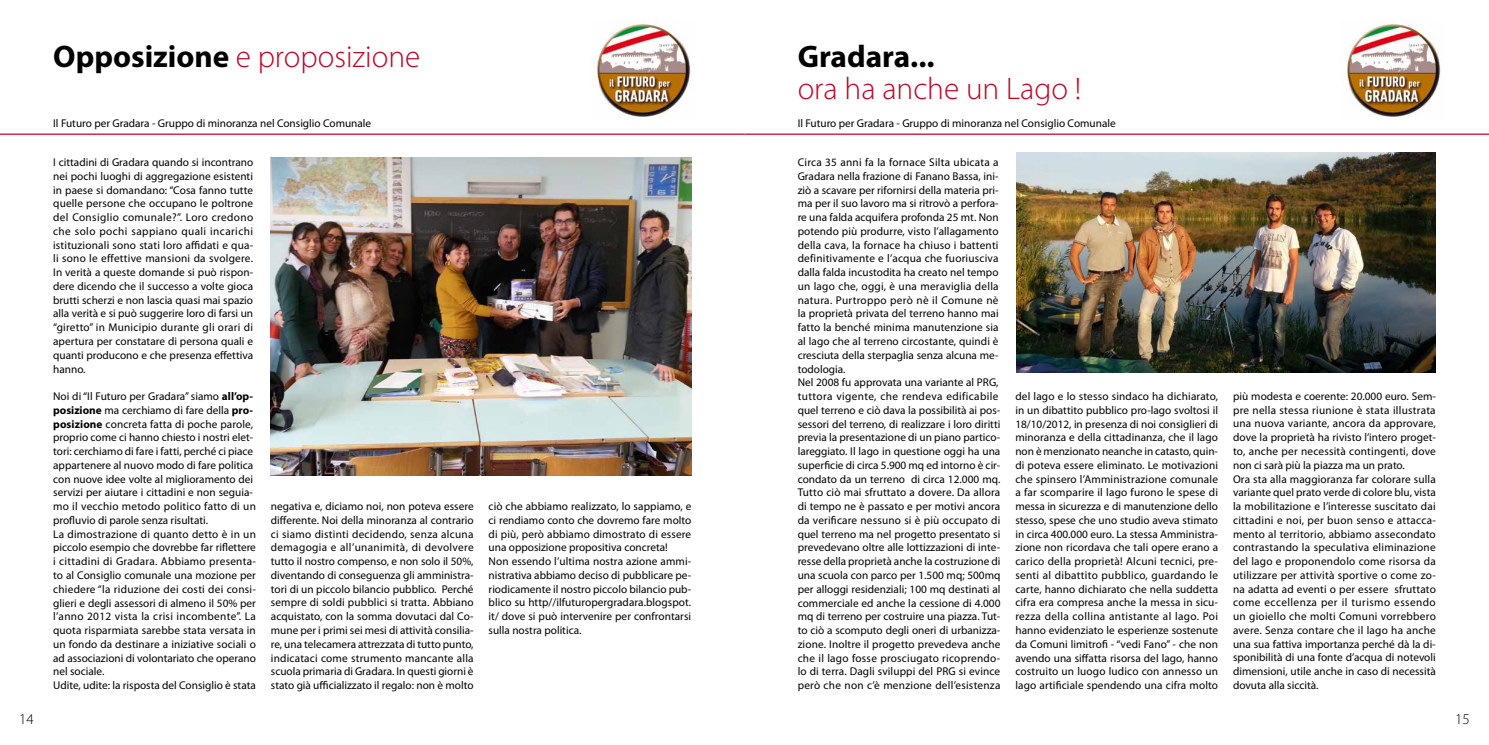
<style>
.page{position:relative;width:1489px;height:745px;background:#fff}
.page>*{position:absolute;margin:0;border:0;box-sizing:border-box;transform-origin:0 0}
.t1{font:300 31.25px "Myriad Pro";color:#c10525}
.t2{font:700 31.25px "Myriad Pro";color:#000}
.t3{font:300 15px "Myriad Pro";color:#000}
.t4{font:11.25px/13.8px "Myriad Pro";color:#000}
.s1{font-weight:700;color:#000}
.s2{font-weight:700}
</style>
<div class="page">
<hr style="left:0;top:133px;width:744px;height:2px;background:#c10525">
<hr style="left:744px;top:133px;width:744px;height:2px;background:#c10525">
<img style="left:271px;top:158px;width:420px;height:317px">
<img style="left:595px;top:19px;width:96px;height:98px">
<img style="left:1345px;top:19px;width:96px;height:98px">
<img style="left:1016px;top:152px;width:419px;height:220px">
<h1 class="t1" style="left:53px;top:40px;width:368px"><span class="s1">Opposizione</span> e proposizione</h1>
<h1 class="t2" style="left:797px;top:39px;width:138px">Gradara...</h1>
<h1 class="t1" style="left:797px;top:71px;width:285px">ora ha anche un Lago !</h1>
<p class="t4" style="left:53px;top:117px;width:319px">Il Futuro per Gradara - Gruppo di minoranza nel Consiglio Comunale</p>
<p class="t4" style="left:797px;top:117px;width:319px">Il Futuro per Gradara - Gruppo di minoranza nel Consiglio Comunale</p>
<p class="t4" style="left:797px;top:155px;width:204px">Circa 35 anni fa la fornace Silta ubicata a Gradara nella frazione di Fanano Bassa, ini&shy;ziò a scavare per rifornirsi della materia pri&shy;ma per il suo lavoro ma si ritrovò a perfora&shy;re una falda acquifera profonda 25 mt. Non potendo più produrre, visto l’allagamento della cava, la fornace ha chiuso i battenti definitivamente e l’acqua che fuoriusciva dalla falda incustodita ha creato nel tempo un lago che, oggi, è una meraviglia della natura. Purtroppo però nè il Comune nè la proprietà privata del terreno hanno mai fatto la benché minima manutenzione sia al lago che al terreno circostante, quindi è cresciuta della sterpaglia senza alcuna me&shy;todologia.<br>Nel 2008 fu approvata una variante al PRG, tuttora vigente, che rendeva edificabile quel terreno e ciò dava la possibilità ai pos&shy;sessori del terreno, di realizzare i loro diritti previa la presentazione di un piano partico&shy;lareggiato. Il lago in questione oggi ha una superficie di circa 5.900 mq ed intorno è cir&shy;condato da un terreno di circa 12.000 mq.<br>Tutto ciò mai sfruttato a dovere. Da allora di tempo ne è passato e per motivi ancora da verificare nessuno si è più occupato di quel terreno ma nel progetto presentato si prevedevano oltre alle lottizzazioni di inte&shy;resse della proprietà anche la costruzione di una scuola con parco per 1.500 mq; 500mq per alloggi residenziali; 100 mq destinati al commerciale ed anche la cessione di 4.000 mq di terreno per costruire una piazza. Tut&shy;to ciò a scomputo degli oneri di urbanizza&shy;zione. Inoltre il progetto prevedeva anche che il lago fosse prosciugato ricoprendo&shy;lo di terra. Dagli sviluppi del PRG si evince però che non c’è menzione dell’esistenza</p>
<p class="t4" style="left:53px;top:155px;width:202px;text-align:justify">I cittadini di Gradara quando si incontrano nei pochi luoghi di aggregazione esistenti in paese si domandano: “Cosa fanno tutte quelle persone che occupano le poltrone del Consiglio comunale?”. Loro credono che solo pochi sappiano quali incarichi istituzionali sono stati loro affidati e qua&shy;li sono le effettive mansioni da svolgere.<br>In verità a queste domande si può rispon&shy;dere dicendo che il successo a volte gioca brutti scherzi e non lascia quasi mai spazio alla verità e si può suggerire loro di farsi un “giretto” in Municipio durante gli orari di apertura per constatare di persona quali e quanti producono e che presenza effettiva hanno.</p>
<p class="t4" style="left:53px;top:389px;width:204px">Noi di “Il Futuro per Gradara” siamo <span class="s2">all’op&shy;posizione</span> ma cerchiamo di fare della <span class="s2">pro&shy;posizione</span> concreta fatta di poche parole, proprio come ci hanno chiesto i nostri elet&shy;tori: cerchiamo di fare i fatti, perché ci piace appartenere al nuovo modo di fare politica con nuove idee volte al miglioramento dei servizi per aiutare i cittadini e non seguia&shy;mo il vecchio metodo politico fatto di un profluvio di parole senza risultati.<br>La dimostrazione di quanto detto è in un piccolo esempio che dovrebbe far riflettere i cittadini di Gradara. Abbiamo presenta&shy;to al Consiglio comunale una mozione per chiedere “la riduzione dei costi dei consi&shy;glieri e degli assessori di almeno il 50% per l’anno 2012 vista la crisi incombente”. La quota risparmiata sarebbe stata versata in un fondo da destinare a iniziative sociali o ad associazioni di volontariato che operano nel sociale.<br>Udite, udite: la risposta del Consiglio è stata</p>
<p class="t4" style="left:1015px;top:389px;width:204px;text-align:justify">del lago e lo stesso sindaco ha dichiarato, in un dibattito pubblico pro-lago svoltosi il 18/10/2012, in presenza di noi consiglieri di minoranza e della cittadinanza, che il lago non è menzionato neanche in catasto, quin&shy;di poteva essere eliminato. Le motivazioni che spinsero l’Amministrazione comunale a far scomparire il lago furono le spese di messa in sicurezza e di manutenzione dello stesso, spese che uno studio aveva stimato in circa 400.000 euro. La stessa Amministra&shy;zione non ricordava che tali opere erano a carico della proprietà! Alcuni tecnici, pre&shy;senti al dibattito pubblico, guardando le carte, hanno dichiarato che nella suddetta cifra era compresa anche la messa in sicu&shy;rezza della collina antistante al lago. Poi hanno evidenziato le esperienze sostenute da Comuni limitrofi - “vedi Fano” - che non avendo una siffatta risorsa del lago, hanno costruito un luogo ludico con annesso un lago artificiale spendendo una cifra molto</p>
<p class="t4" style="left:1232px;top:389px;width:204px">più modesta e coerente: 20.000 euro. Sem&shy;pre nella stessa riunione è stata illustrata una nuova variante, ancora da approvare, dove la proprietà ha rivisto l’intero proget&shy;to, anche per necessità contingenti, dove non ci sarà più la piazza ma un prato.<br>Ora sta alla maggioranza far colorare sulla variante quel prato verde di colore blu, vista la mobilitazione e l’interesse suscitato dai cittadini e noi, per buon senso e attacca&shy;mento al territorio, abbiamo assecondato contrastando la speculativa eliminazione del lago e proponendolo come risorsa da utilizzare per attività sportive o come zo&shy;na adatta ad eventi o per essere sfruttato come eccellenza per il turismo essendo un gioiello che molti Comuni vorrebbero avere. Senza contare che il lago ha anche una sua fattiva importanza perché dà la di&shy;sponibilità di una fonte d’acqua di notevoli dimensioni, utile anche in caso di necessità dovuta alla siccità.</p>
<p class="t4" style="left:271px;top:499px;width:204px;text-align:justify">negativa e, diciamo noi, non poteva essere differente. Noi della minoranza al contrario ci siamo distinti decidendo, senza alcuna demagogia e all’unanimità, di devolvere tutto il nostro compenso, e non solo il 50%, diventando di conseguenza gli amministra&shy;tori di un piccolo bilancio pubblico. Perché sempre di soldi pubblici si tratta. Abbiano acquistato, con la somma dovutaci dal Co&shy;mune per i primi sei mesi di attività consilia&shy;re, una telecamera attrezzata di tutto punto, indicataci come strumento mancante alla scuola primaria di Gradara. In questi giorni è stato già ufficializzato il regalo: non è molto</p>
<p class="t4" style="left:488px;top:499px;width:204px">ciò che abbiamo realizzato, lo sappiamo, e ci rendiamo conto che dovremo fare molto di più, però abbiamo dimostrato di essere una opposizione propositiva concreta!<br>Non essendo l’ultima nostra azione ammi&shy;nistrativa abbiamo deciso di pubblicare pe&shy;riodicamente il nostro piccolo bilancio pub&shy;blico su http//ilfuturopergradara.blogspot. it/ dove si può intervenire per confrontarsi sulla nostra politica.</p>
<h2 class="t3" style="left:19px;top:710px;width:16px">14</h2>
<h2 class="t3" style="left:1454px;top:710px;width:16px">15</h2>
</div>
